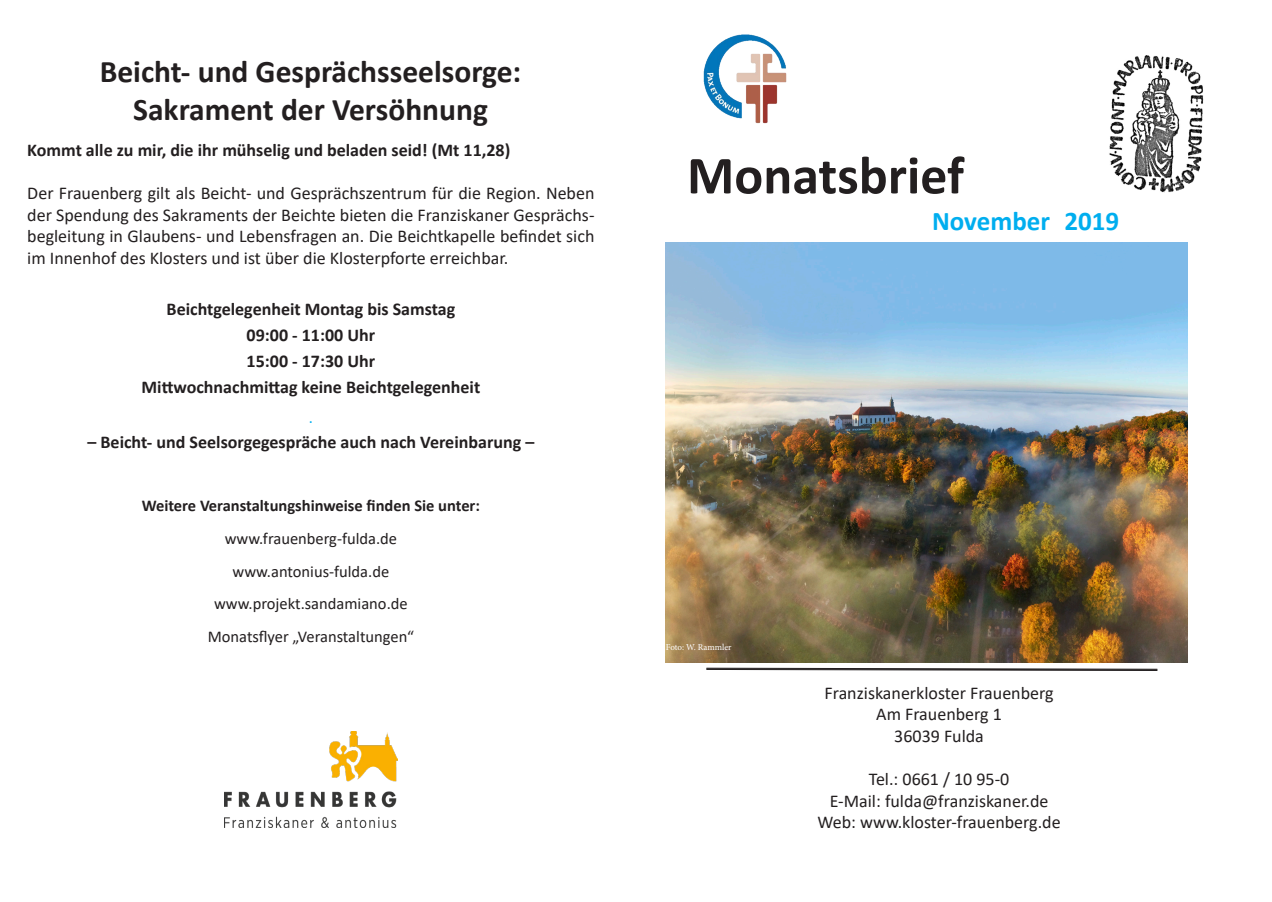
<style>
.page{position:relative;width:1272px;height:902px;background:#fff}
.page>*{position:absolute;margin:0;border:0;box-sizing:border-box;transform-origin:0 0}
.t1{font:700 54px "Calibri";color:#231f20}
.t2{font:700 31.5px "Calibri";color:#231f20}
.t3{font:700 27px "Calibri";color:#00aeef}
.t4{font:18px/21.6px "Calibri";color:#231f20;text-align:justify}
.t5{font:700 18px "Calibri";color:#231f20}
.t6{font:16.5px "Calibri";color:#231f20}
.t7{font:700 16.5px "Calibri";color:#231f20}
.t8{font:16.5px "Calibri";color:#00aeef}
.t9{font:9px "Minion Pro";color:#fff}
</style>
<div class="page">
<img style="left:703px;top:34px;width:84px;height:90px">
<img style="left:665px;top:242px;width:522px;height:420px">
<svg style="left:706px;top:668px;width:451px;height:2px"></svg>
<img style="left:225px;top:731px;width:172px;height:96px">
<img style="left:1109px;top:56px;width:95px;height:137px">
<p class="t2" style="left:100px;top:49px;width:423px">Beicht- und Gesprächsseelsorge:</p>
<p class="t2" style="left:133px;top:87px;width:356px">Sakrament der Versöhnung</p>
<p class="t5" style="left:27px;top:137px;width:484px">Kommt alle zu mir, die ihr mühselig und beladen seid! (Mt 11,28)</p>
<p class="t4" style="left:27px;top:182px;width:568px">Der Frauenberg gilt als Beicht- und Gesprächszentrum für die Region. Neben der Spendung des Sakraments der Beichte bieten die Franziskaner Gesprächs&shy;begleitung in Glaubens- und Lebensfragen an. Die Beichtkapelle befindet sich im Innenhof des Klosters und ist über die Klosterpforte erreichbar.</p>
<p class="t5" style="left:166px;top:297px;width:290px">Beichtgelegenheit Montag bis Samstag</p>
<p class="t5" style="left:247px;top:322px;width:130px">09:00 - 11:00 Uhr</p>
<p class="t5" style="left:247px;top:348px;width:130px">15:00 - 17:30 Uhr</p>
<p class="t5" style="left:141px;top:374px;width:340px">Mittwochnachmittag keine Beichtgelegenheit</p>
<p class="t8" style="left:309px;top:405px;width:6px">.</p>
<p class="t5" style="left:87px;top:429px;width:448px">– Beicht- und Seelsorgegespräche auch nach Vereinbarung –</p>
<p class="t7" style="left:142px;top:494px;width:340px">Weitere Veranstaltungshinweise finden Sie unter:</p>
<p class="t6" style="left:225px;top:527px;width:174px">www.frauenberg-fulda.de</p>
<p class="t6" style="left:232px;top:559px;width:158px">www.antonius-fulda.de</p>
<p class="t6" style="left:214px;top:592px;width:195px">www.projekt.sandamiano.de</p>
<p class="t6" style="left:208px;top:624px;width:208px">Monatsflyer „Veranstaltungen“</p>
<p class="t1" style="left:687px;top:137px;width:278px">Monatsbrief</p>
<p class="t3" style="left:932px;top:202px;width:188px">November 2019</p>
<p class="t9" style="left:665px;top:641px;width:67px">Foto: W. Rammler</p>
<p class="t4" style="left:824px;top:681px;width:231px">Franziskanerkloster Frauenberg</p>
<p class="t4" style="left:876px;top:702px;width:127px">Am Frauenberg 1</p>
<p class="t4" style="left:894px;top:724px;width:91px">36039 Fulda</p>
<p class="t4" style="left:868px;top:767px;width:142px">Tel.: 0661 / 10 95-0</p>
<p class="t4" style="left:829px;top:789px;width:220px">E-Mail: fulda@franziskaner.de</p>
<p class="t4" style="left:817px;top:810px;width:245px">Web: www.kloster-frauenberg.de</p>
</div>
